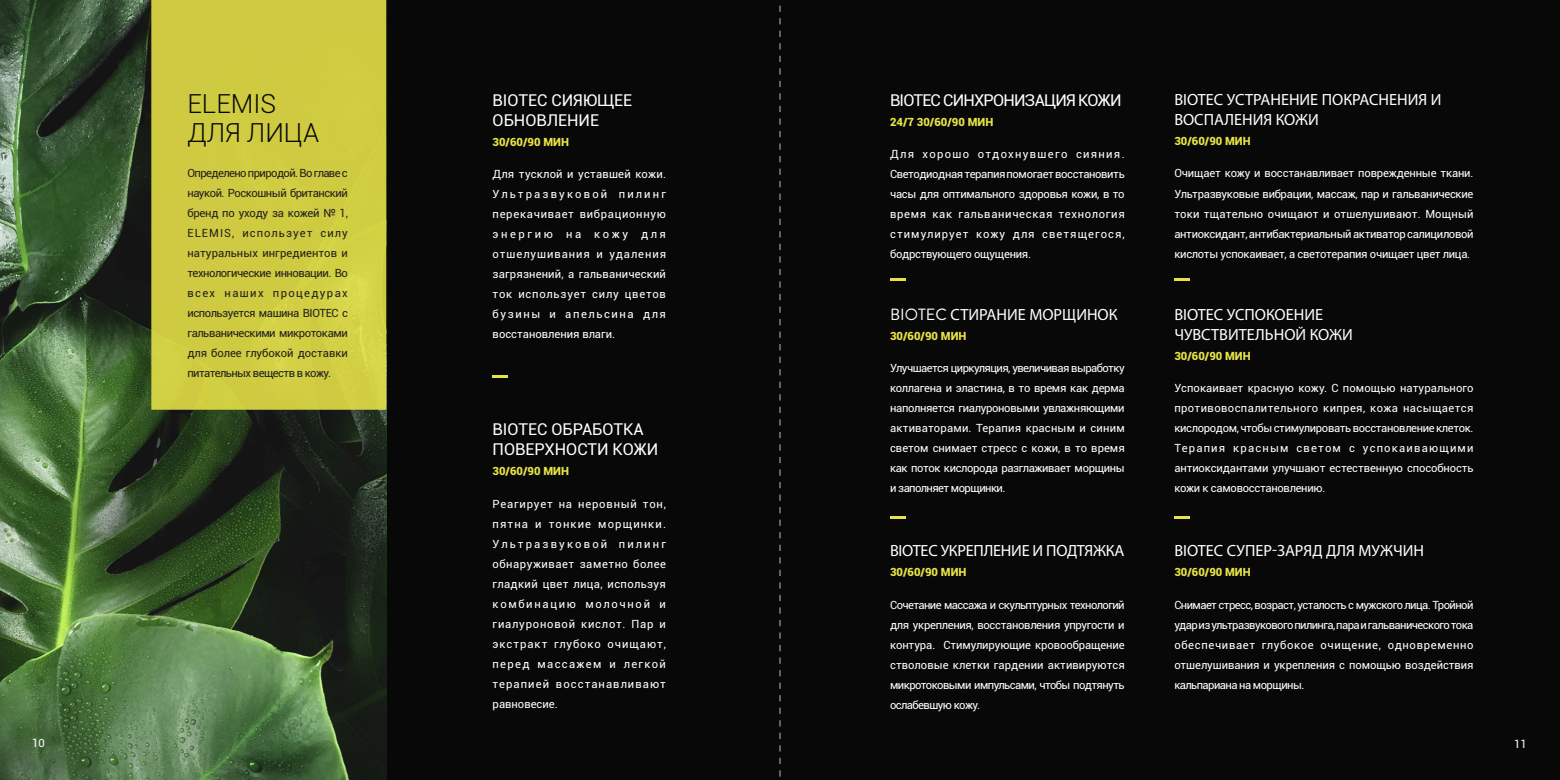
<style>
.page{position:relative;width:1560px;height:780px;background:#fff}
.page>*{position:absolute;margin:0;border:0;box-sizing:border-box;transform-origin:0 0}
.t1{font:300 26.25px/28.8px "Roboto";color:#070807}
.t2{font:16.25px/20px "Myriad Pro";color:#fff}
.t3{font:16.25px/20px "Roboto";color:#fff}
.t4{font:16.25px "Roboto";letter-spacing:-.05em;color:#fff}
.t5{font:11.25px/20px "Roboto";letter-spacing:-.025em;color:#fff;text-align:justify}
.t6{font:11.25px/20px "Roboto";letter-spacing:-.03em;color:#231f20;text-align:justify}
.t7{font:900 11.25px "Roboto";color:#e7e247}
.s1{font-family:"Brandon Grotesque"}
</style>
<div class="page">
<div style="left:0;top:0;width:1559px;height:780px;background:#070807"></div>
<img style="left:0;top:0;width:386px;height:780px">
<div style="left:151px;top:0;width:235px;height:410px;background:#cfcb41"></div>
<svg style="left:890px;top:278px;width:15px;height:2px"></svg>
<svg style="left:1174px;top:278px;width:15px;height:2px"></svg>
<svg style="left:890px;top:516px;width:15px;height:2px"></svg>
<svg style="left:1174px;top:516px;width:15px;height:2px"></svg>
<svg style="left:492px;top:375px;width:16px;height:2px"></svg>
<svg style="left:779px;top:5px;width:1px;height:772px"></svg>
<h1 class="t1" style="left:187px;top:88px;width:133px">ELEMIS<br>ДЛЯ ЛИЦА</h1>
<p class="t6" style="left:187px;top:163px;width:162px">Определено природой. Во главе с наукой. Роскошный британский бренд по уходу за кожей № 1, ELEMIS, использует силу натуральных ингредиентов и технологические инновации. Во всех наших процедурах используется машина BIOTEC с гальваническими микротоками для более глубокой доставки питательных веществ в кожу.</p>
<h2 class="t3" style="left:492px;top:89px;width:141px">BIOTEC СИЯЮЩЕЕ<br>ОБНОВЛЕНИЕ</h2>
<p class="t7" style="left:492px;top:134px;width:78px">30/60/90 МИН</p>
<p class="t5" style="left:492px;top:164px;width:175px">Для тусклой и уставшей кожи.<br>Ультразвуковой пилинг перекачивает вибрационную энергию на кожу для отшелушивания и удаления загрязнений, а гальванический ток использует силу цветов бузины и апельсина для восстановления влаги.</p>
<h2 class="t3" style="left:492px;top:418px;width:167px">BIOTEC ОБРАБОТКА<br>ПОВЕРХНОСТИ КОЖИ</h2>
<p class="t7" style="left:492px;top:463px;width:78px">30/60/90 МИН</p>
<p class="t5" style="left:492px;top:493px;width:175px">Реагирует на неровный тон, пятна и тонкие морщинки.<br>Ультразвуковой пилинг обнаруживает заметно более гладкий цвет лица, используя комбинацию молочной и гиалуроновой кислот. Пар и экстракт глубоко очищают, перед массажем и легкой терапией восстанавливают равновесие.</p>
<h2 class="t4" style="left:890px;top:89px;width:233px">BIOTEC СИНХРОНИЗАЦИЯ КОЖИ</h2>
<p class="t7" style="left:890px;top:114px;width:105px">24/7 30/60/90 МИН</p>
<p class="t5" style="left:890px;top:144px;width:236px">Для хорошо отдохнувшего сияния.<br>Светодиодная терапия помогает восстановить часы для оптимального здоровья кожи, в то время как гальваническая технология стимулирует кожу для светящегося, бодрствующего ощущения.</p>
<h2 class="t2" style="left:890px;top:304px;width:229px"><span class="s1">BIOTEC</span> СТИРАНИЕ МОРЩИНОК</h2>
<p class="t7" style="left:890px;top:328px;width:78px">30/60/90 МИН</p>
<p class="t5" style="left:890px;top:358px;width:236px">Улучшается циркуляция, увеличивая выработку коллагена и эластина, в то время как дерма наполняется гиалуроновыми увлажняющими активаторами. Терапия красным и синим светом снимает стресс с кожи, в то время как поток кислорода разглаживает морщины и заполняет морщинки.</p>
<h2 class="t2" style="left:890px;top:540px;width:236px">BIOTEC УКРЕПЛЕНИЕ И ПОДТЯЖКА</h2>
<p class="t7" style="left:890px;top:564px;width:78px">30/60/90 МИН</p>
<p class="t5" style="left:890px;top:594px;width:236px">Сочетание массажа и скульптурных технологий для укрепления, восстановления упругости и контура. Стимулирующие кровообращение стволовые клетки гардении активируются микротоковыми импульсами, чтобы подтянуть ослабевшую кожу.</p>
<h2 class="t2" style="left:1174px;top:89px;width:268px">BIOTEC УСТРАНЕНИЕ ПОКРАСНЕНИЯ И<br>ВОСПАЛЕНИЯ КОЖИ</h2>
<p class="t7" style="left:1174px;top:133px;width:78px">30/60/90 МИН</p>
<p class="t5" style="left:1174px;top:163px;width:301px">Очищает кожу и восстанавливает поврежденные ткани.<br>Ультразвуковые вибрации, массаж, пар и гальванические токи тщательно очищают и отшелушивают. Мощный антиоксидант, антибактериальный активатор салициловой кислоты успокаивает, а светотерапия очищает цвет лица.</p>
<h2 class="t2" style="left:1174px;top:304px;width:180px">BIOTEC УСПОКОЕНИЕ<br>ЧУВСТВИТЕЛЬНОЙ КОЖИ</h2>
<p class="t7" style="left:1174px;top:348px;width:78px">30/60/90 МИН</p>
<p class="t5" style="left:1174px;top:378px;width:301px">Успокаивает красную кожу. С помощью натурального противовоспалительного кипрея, кожа насыщается кислородом, чтобы стимулировать восстановление клеток.<br>Терапия красным светом с успокаивающими антиоксидантами улучшают естественную способность кожи к самовосстановлению.</p>
<h2 class="t2" style="left:1174px;top:540px;width:251px">BIOTEC СУПЕР-ЗАРЯД ДЛЯ МУЖЧИН</h2>
<p class="t7" style="left:1174px;top:564px;width:78px">30/60/90 МИН</p>
<p class="t5" style="left:1174px;top:594px;width:301px">Снимает стресс, возраст, усталость с мужского лица. Тройной удар из ультразвукового пилинга, пара и гальванического тока обеспечивает глубокое очищение, одновременно отшелушивания и укрепления с помощью воздействия кальпариана на морщины.</p>
<p class="t5" style="left:32px;top:732px;width:14px">10</p>
<p class="t5" style="left:1513px;top:734px;width:14px">11</p>
</div>
